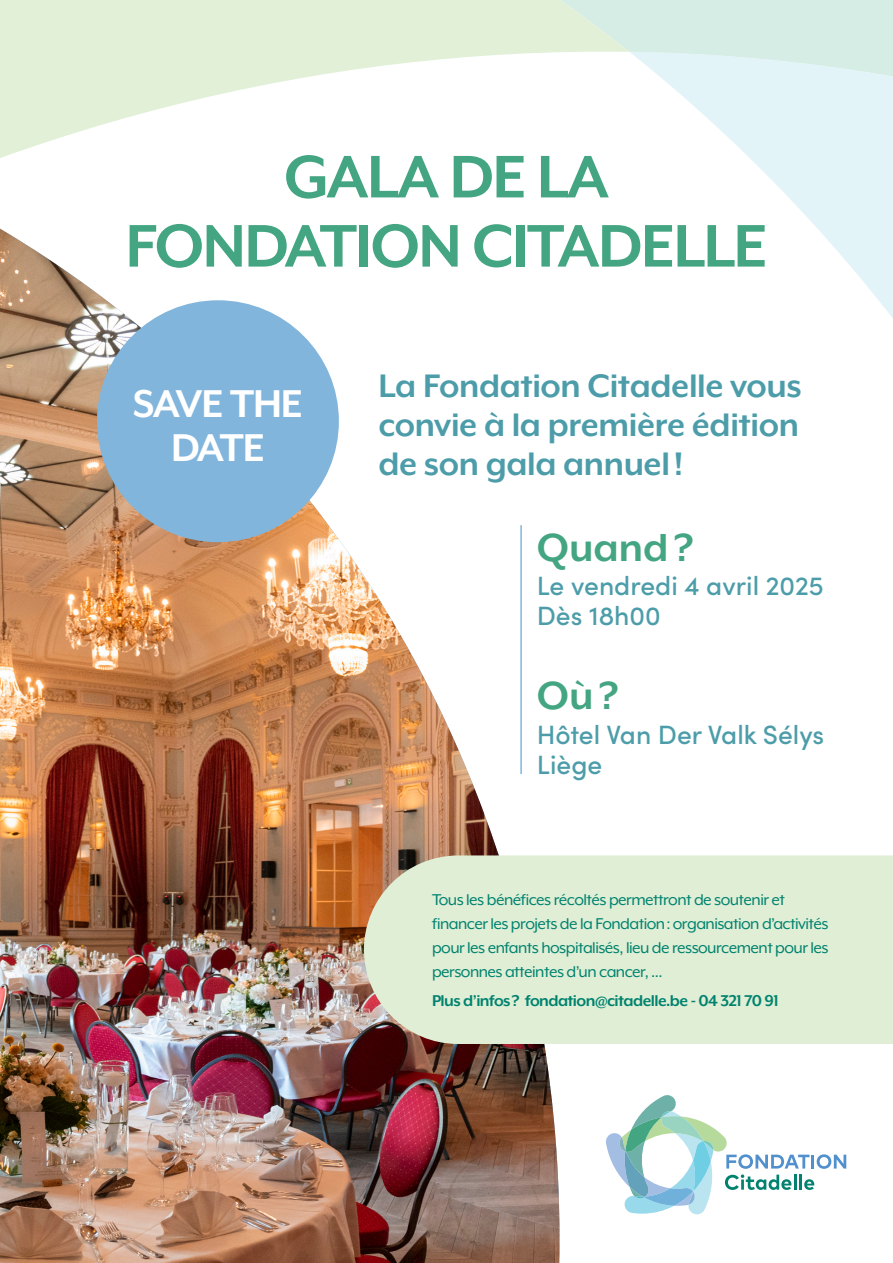
<style>
.page{position:relative;width:893px;height:1263px;background:#fff}
.page>*{position:absolute;margin:0;border:0;box-sizing:border-box;transform-origin:0 0}
.t1{font:700 69.15px/69.2px "Mr Eaves XL Mod OT";letter-spacing:-.025em;color:#44a582;text-align:center}
.t2{font:700 45px "Mr Eaves XL Mod OT";color:#44a582}
.t3{font:700 44.7px/44.7px "Mr Eaves XL Mod OT";letter-spacing:-.03em;color:#fff;text-align:center}
.t4{font:700 37.5px/39px "Mr Eaves XL Mod OT";letter-spacing:-.01em;color:#4c9da9;text-align:justify}
.t5{font:500 26.55px/30.3px "Sofia Pro";color:#4c9da9}
.t6{font:18px/24px "Mr Eaves XL Mod OT";letter-spacing:-.03em;color:#00826f}
.t7{font:700 18px "Mr Eaves XL Mod OT";letter-spacing:-.03em;color:#00826f}
</style>
<div class="page">
<div style="left:0;top:0;width:175px;height:50px;background:#e2f0d7"></div>
<svg style="left:175px;top:0;width:718px;height:50px;background:#ded"></svg>
<img style="left:0;top:50px;width:893px;height:1213px">
<p class="t1" style="left:125px;top:141px;width:644px">GALA DE LA<br>FONDATION CITADELLE</p>
<p class="t3" style="left:133px;top:381px;width:172px">SAVE THE<br>DATE</p>
<p class="t4" style="left:378px;top:366px;width:425px">La Fondation Citadelle vous convie à la première édition de son gala annuel!</p>
<p class="t2" style="left:537px;top:523px;width:158px">Quand?</p>
<p class="t5" style="left:537px;top:569px;width:288px">Le vendredi 4 avril 2025</p>
<p class="t5" style="left:537px;top:599px;width:125px">Dès 18h00</p>
<p class="t2" style="left:537px;top:671px;width:83px">Où?</p>
<p class="t5" style="left:537px;top:718px;width:289px">Hôtel Van Der Valk Sélys<br>Liège</p>
<p class="t6" style="left:432px;top:888px;width:398px">Tous les bénéfices récoltés permettront de soutenir et financer les projets de la Fondation: organisation d’activités pour les enfants hospitalisés, lieu de ressourcement pour les personnes atteintes d’un cancer, ...</p>
<p class="t7" style="left:432px;top:990px;width:348px">Plus d’infos? fondation@citadelle.be - 04 321 70 91</p>
</div>
